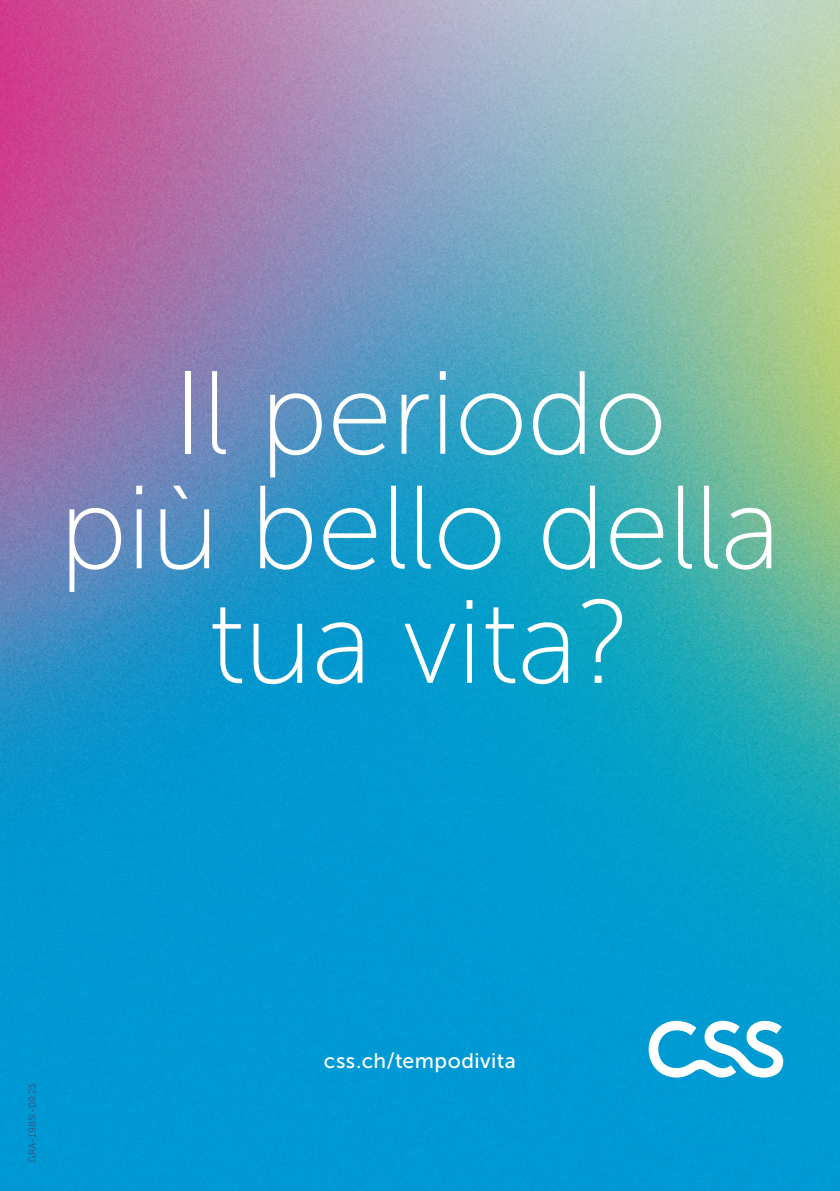
<style>
.page{position:relative;width:840px;height:1191px;background:#fff}
.page>*{position:absolute;margin:0;border:0;box-sizing:border-box;transform-origin:0 0}
.t1{font:118px/114.4px "Museo Sans 100";letter-spacing:-.01em;color:#fff;text-align:center}
.t2{font:21px "Museo Sans 500";letter-spacing:.025em;color:#fff}
.t3{font:10px "Museo Sans 300";color:#414e7e}
</style>
<div class="page">
<img style="left:0;top:0;width:839px;height:1191px">
<svg style="left:648px;top:1020px;width:134px;height:57px"></svg>
<p class="t1" style="left:59px;top:357px;width:722px">Il periodo<br>più bello della tua vita?</p>
<p class="t3" style="left:27px;top:1162px;width:81px;rotate:-90deg">GRA-1985i-09.23</p>
<p class="t2" style="left:324px;top:1049px;width:193px">css.ch/tempodivita</p>
</div>
